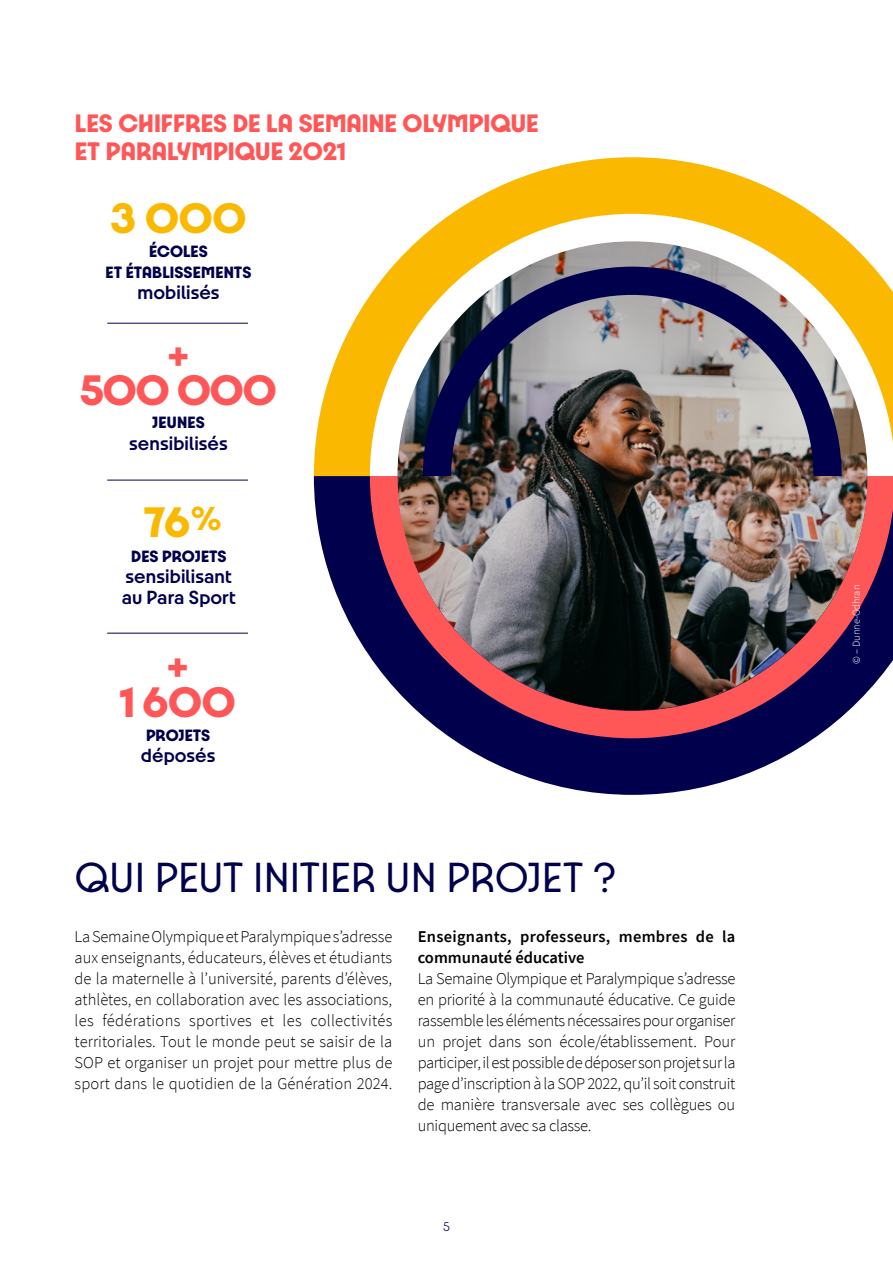
<style>
.page{position:relative;width:893px;height:1263px;background:#fff}
.page>*{position:absolute;margin:0;border:0;box-sizing:border-box;transform-origin:0 0}
.t1{font:700 45.6px/34.2px "Paris 2024";letter-spacing:-.025em;color:#ff5757;text-align:center}
.t2{font:700 45.6px "Paris 2024";color:#fab900}
.t3{font:45px "Paris 2024";letter-spacing:-.005em;color:#00004d}
.t4{font:700 27px/28.5px "Paris 2024";color:#ff5757}
.t5{font:600 20.4px/21.1px "Paris 2024";letter-spacing:.005em;color:#00004d}
.t6{font:700 17.55px/20.7px "Paris 2024";letter-spacing:.005em;color:#00004d;text-align:center}
.t7{font:300 16.5px/21px "Source Sans Pro";letter-spacing:-.01em;color:#000;text-align:justify}
.t8{font:600 16.5px/21px "Source Sans Pro";letter-spacing:.015em;color:#000}
.t9{font:300 13.5px "Paris 2024";color:#00004d}
.t10{font:300 10.5px "Source Sans Pro";letter-spacing:-.01em;color:#fff}
</style>
<div class="page">
<hr style="left:107px;top:323px;width:141px;height:1px;background:#00004d">
<hr style="left:107px;top:480px;width:141px;height:1px;background:#00004d">
<hr style="left:107px;top:633px;width:141px;height:1px;background:#00004d">
<svg style="left:314px;top:476px;width:501px;height:319px"></svg>
<svg style="left:314px;top:157px;width:500px;height:319px"></svg>
<img style="left:370px;top:476px;width:523px;height:262px">
<img style="left:370px;top:214px;width:523px;height:262px">
<h3 class="t4" style="left:75px;top:108px;width:465px">LES CHIFFRES DE LA SEMAINE OLYMPIQUE<br>ET PARALYMPIQUE 2021</h3>
<h1 class="t2" style="left:111px;top:189px;width:137px">3 000</h1>
<p class="t6" style="left:106px;top:241px;width:147px">ÉCOLES<br>ET ÉTABLISSEMENTS</p>
<p class="t5" style="left:137px;top:281px;width:84px">mobilisés</p>
<h1 class="t1" style="left:80px;top:338px;width:198px">+<br>500 000</h1>
<p class="t6" style="left:152px;top:411px;width:54px">JEUNES</p>
<p class="t5" style="left:129px;top:432px;width:100px">sensibilisés</p>
<h1 class="t2" style="left:144px;top:493px;width:79px">76 <sup>%</sup></h1>
<p class="t6" style="left:131px;top:545px;width:97px">DES PROJETS</p>
<p class="t5" style="left:122px;top:565px;width:116px">sensibilisant au Para Sport</p>
<h1 class="t1" style="left:119px;top:649px;width:118px">+<br>1 600</h1>
<p class="t6" style="left:146px;top:724px;width:66px">PROJETS</p>
<p class="t5" style="left:141px;top:744px;width:76px">déposés</p>
<h2 class="t3" style="left:75px;top:850px;width:543px">QUI PEUT INITIER UN PROJET ?</h2>
<p class="t7" style="left:75px;top:925px;width:319px">La Semaine Olympique et Paralympique s’adresse aux enseignants, éducateurs, élèves et étudiants de la maternelle à l’université, parents d’élèves, athlètes, en collaboration avec les associations, les fédérations sportives et les collectivités territoriales. Tout le monde peut se saisir de la SOP et organiser un projet pour mettre plus de sport dans le quotidien de la Génération 2024.</p>
<p class="t8" style="left:418px;top:925px;width:319px">Enseignants, professeurs, membres de la communauté éducative</p>
<p class="t7" style="left:418px;top:968px;width:319px">La Semaine Olympique et Paralympique s’adresse en priorité à la communauté éducative. Ce guide rassemble les éléments nécessaires pour organiser un projet dans son école/établissement. Pour participer, il est possible de déposer son projet sur la page d’inscription à la SOP 2022, qu’il soit construit de manière transversale avec ses collègues ou uniquement avec sa classe.</p>
<p class="t9" style="left:443px;top:1218px;width:8px">5</p>
<p class="t10" style="left:850px;top:664px;width:80px;rotate:-90deg">© – Dunne-Odhran</p>
</div>
